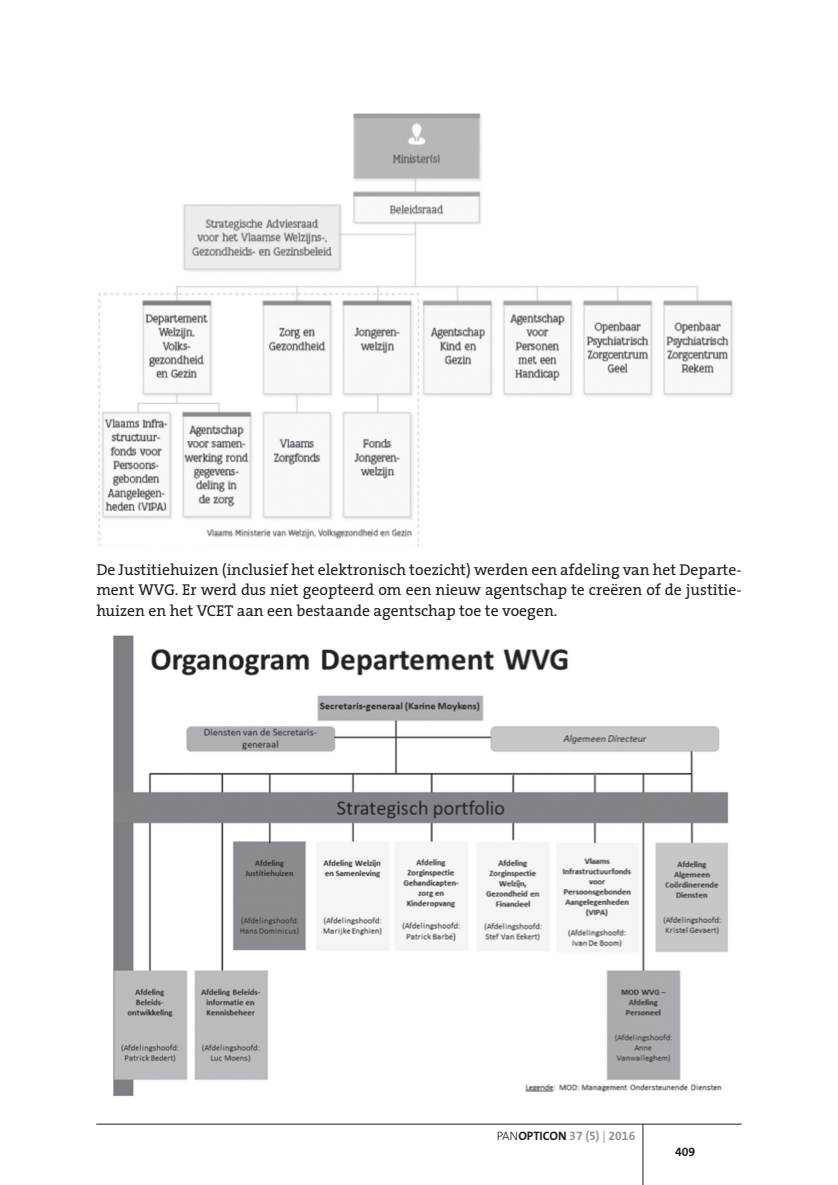
<style>
.page{position:relative;width:838px;height:1185px;background:#fff}
.page>*{position:absolute;margin:0;border:0;box-sizing:border-box;transform-origin:0 0}
.t1{font:15.75px/20.1px "The Serif";color:#231f20;text-align:justify}
.t2{font:12.25px "The Sans Bold Expert";color:#939598}
.t3{font:12.25px "The Sans Bold Expert";color:#231f20}
.s1{font-family:"The Sans";font-weight:300;color:#231f20}
.s2{font-family:"The Sans";font-weight:700;color:#231f20}
.s3{font-family:"The Sans"}
</style>
<div class="page">
<hr style="left:96px;top:1123px;width:645px;height:1px;background:#231f20">
<hr style="left:642px;top:1124px;width:1px;height:61px;background:#231f20">
<img style="left:98px;top:113px;width:636px;height:433px">
<img style="left:113px;top:635px;width:616px;height:462px">
<p class="t1" style="left:96px;top:560px;width:646px">De Justitiehuizen (inclusief het elektronisch toezicht) werden een afdeling van het Departe&shy;ment WVG. Er werd dus niet geopteerd om een nieuw agentschap te creëren of de justitie&shy;huizen en het VCET aan een bestaande agentschap toe te voegen.</p>
<p class="t2" style="left:496px;top:1125px;width:140px"><span class="s1">PAN</span><span class="s2">OPTICON</span> 37 (5) <span class="s3">|</span> 2016</p>
<p class="t3" style="left:675px;top:1141px;width:22px">409</p>
</div>
